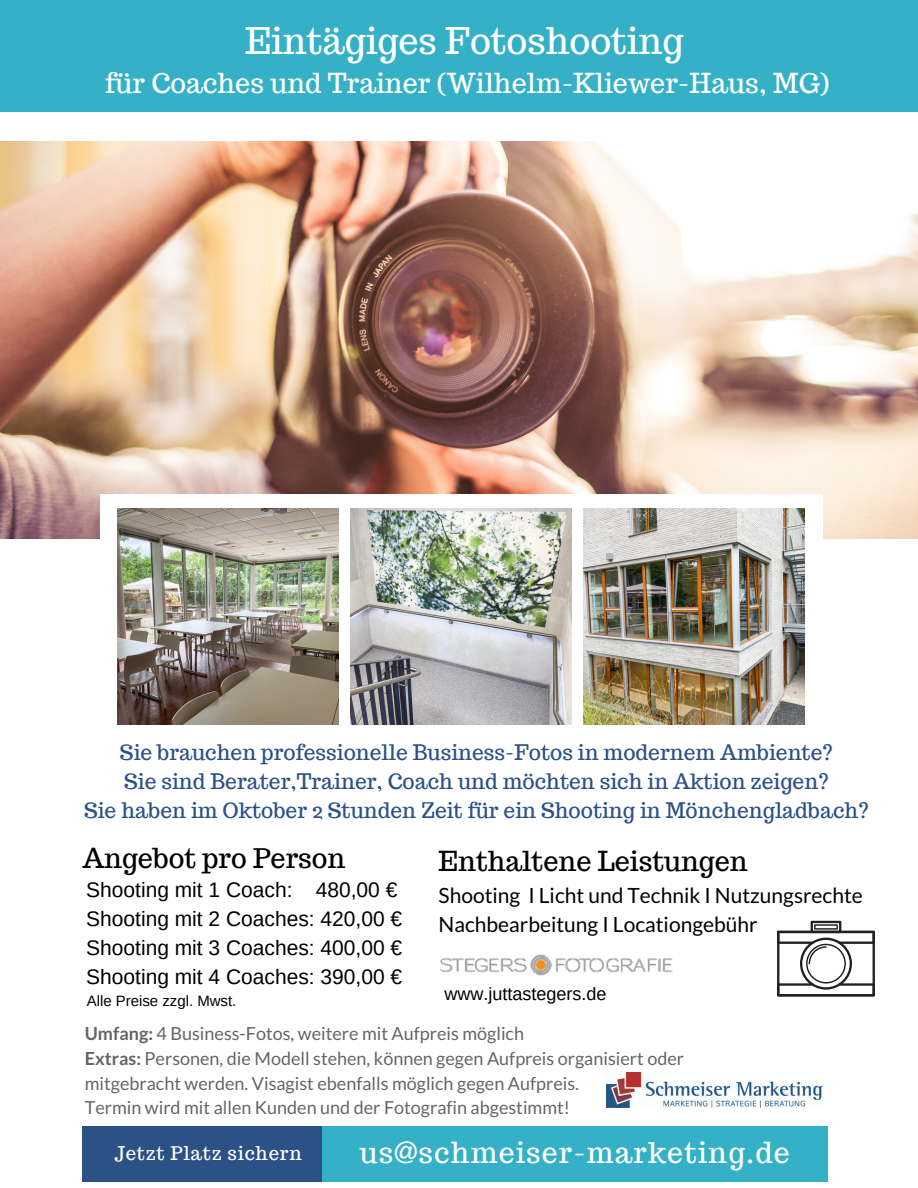
<style>
.page{position:relative;width:918px;height:1188px;background:#fff}
.page>*{position:absolute;margin:0;border:0;box-sizing:border-box;transform-origin:0 0}
.t1{font:36px "Trocchi";color:#fff}
.t2{font:28.5px "Trocchi";letter-spacing:.04em;color:#fff}
.t3{font:27px "Trocchi";color:#fff}
.t4{font:27px "Trocchi";color:#000}
.t5{font:21px/29.2px "Trocchi";color:#2b5187;text-align:center}
.t6{font:21px/28.8px "Arimo";color:#000}
.t7{font:21px/29.2px "Lato";color:#000}
.t8{font:18.75px "Trocchi";letter-spacing:.04em;color:#fff}
.t9{font:18px/24.8px "Lato";color:#656565}
.t10{font:18px "Arimo";color:#000}
.t11{font:15px "Arimo";color:#000}
.s1{font-weight:700}
</style>
<div class="page">
<img style="left:1px;top:141px;width:917px;height:398px">
<div style="left:0;top:0;width:918px;height:111px;background:#34b1c7"></div>
<div style="left:82px;top:1126px;width:240px;height:56px;background:#2b5187"></div>
<div style="left:322px;top:1126px;width:505px;height:56px;background:#34b1c7"></div>
<div style="left:100px;top:494px;width:722px;height:248px;background:#fff"></div>
<img style="left:117px;top:508px;width:222px;height:216px">
<img style="left:350px;top:508px;width:222px;height:216px">
<img style="left:583px;top:508px;width:222px;height:216px">
<img style="left:607px;top:1072px;width:216px;height:35px">
<img style="left:440px;top:954px;width:233px;height:22px">
<svg style="left:777px;top:921px;width:98px;height:75px"></svg>
<h1 class="t1" style="left:245px;top:17px;width:440px">Eintägiges Fotoshooting</h1>
<h3 class="t3" style="left:105px;top:65px;width:726px">für Coaches und Trainer (Wilhelm-Kliewer-Haus, MG)</h3>
<p class="t5" style="left:84px;top:737px;width:786px">Sie brauchen professionelle Business-Fotos in modernem Ambiente?<br>Sie sind Berater,Trainer, Coach und möchten sich in Aktion zeigen?<br>Sie haben im Oktober 2 Stunden Zeit für ein Shooting in Mönchengladbach?</p>
<h3 class="t4" style="left:82px;top:840px;width:265px">Angebot pro Person</h3>
<h3 class="t4" style="left:439px;top:844px;width:311px">Enthaltene Leistungen</h3>
<p class="t7" style="left:439px;top:880px;width:426px">Shooting I Licht und Technik I Nutzungsrechte<br>Nachbearbeitung I Locationgebühr</p>
<p class="t6" style="left:86px;top:876px;width:317px">Shooting mit 1 Coach: 480,00 €<br>Shooting mit 2 Coaches: 420,00 €<br>Shooting mit 3 Coaches: 400,00 €<br>Shooting mit 4 Coaches: 390,00 €</p>
<p class="t11" style="left:87px;top:992px;width:151px">Alle Preise zzgl. Mwst.</p>
<p class="t10" style="left:445px;top:984px;width:163px">www.juttastegers.de</p>
<p class="t9" style="left:85px;top:1021px;width:601px"><span class="s1">Umfang:</span> 4 Business-Fotos, weitere mit Aufpreis möglich<br><span class="s1">Extras:</span> Personen, die Modell stehen, können gegen Aufpreis organisiert oder mitgebracht werden. Visagist ebenfalls möglich gegen Aufpreis.<br>Termin wird mit allen Kunden und der Fotografin abgestimmt!</p>
<p class="t8" style="left:114px;top:1141px;width:189px">Jetzt Platz sichern</p>
<h2 class="t2" style="left:360px;top:1134px;width:432px">us@schmeiser-marketing.de</h2>
</div>
